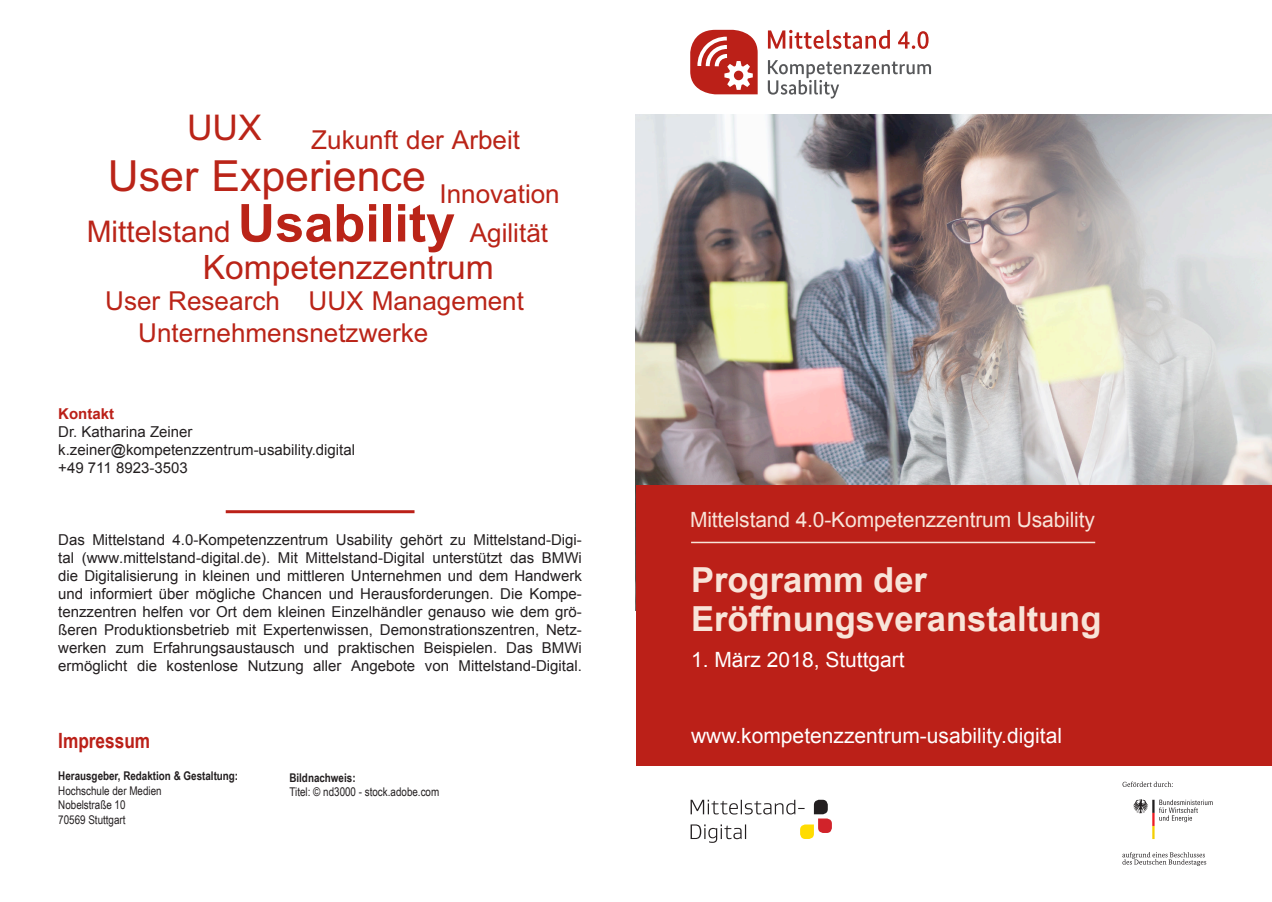
<style>
.page{position:relative;width:1272px;height:902px;background:#fff}
.page>*{position:absolute;margin:0;border:0;box-sizing:border-box;transform-origin:0 0}
.t1{font:700 52.2px "Arial";color:#ba2418}
.t2{font:42.9px "Arial";color:#ba2418}
.t3{font:35.4px "Arial";color:#ba2418}
.t4{font:700 34.5px/39px "Arial";color:#f8e4d9}
.t5{font:33.6px "Arial";color:#ba2418}
.t6{font:29.85px "Arial";color:#ba2418}
.t7{font:26.1px/31.7px "Arial";color:#ba2418}
.t8{font:21px "Arial";color:#fff}
.t9{font:21px "Arial";letter-spacing:-.005em;color:#f8e4d9}
.t10{font:700 21px "Arial Narrow";color:#bb2018}
.t11{font:15px/18px "Arial";color:#231f20;text-align:justify}
.t12{font:700 15px "Arial";color:#bb2018}
.t13{font:12px/14.4px "Arial Narrow";color:#231f20}
.t14{font:700 12px "Arial Narrow";color:#231f20}
</style>
<div class="page">
<img style="left:636px;top:115px;width:635px;height:370px">
<div style="left:636px;top:485px;width:635px;height:280px;background:#bb2018"></div>
<svg style="left:1133px;top:799px;width:79px;height:40px"></svg>
<svg style="left:1122px;top:781px;width:50px;height:6px"></svg>
<svg style="left:1122px;top:852px;width:84px;height:13px"></svg>
<svg style="left:690px;top:799px;width:141px;height:43px"></svg>
<svg style="left:768px;top:30px;width:160px;height:19px"></svg>
<svg style="left:767px;top:60px;width:164px;height:38px"></svg>
<svg style="left:690px;top:30px;width:67px;height:64px"></svg>
<hr style="left:691px;top:541px;width:404px;height:2px;background:#f8e4d9">
<hr style="left:226px;top:510px;width:188px;height:3px;background:#bb2018">
<h3 class="t3" style="left:187px;top:105px;width:76px">UUX</h3>
<h3 class="t7" style="left:311px;top:124px;width:210px">Zukunft der Arbeit</h3>
<h2 class="t2" style="left:108px;top:147px;width:319px">User Experience</h2>
<h3 class="t7" style="left:439px;top:179px;width:122px">Innovation</h3>
<h1 class="t1" style="left:238px;top:189px;width:219px">Usability</h1>
<h3 class="t6" style="left:87px;top:212px;width:146px">Mittelstand</h3>
<h3 class="t7" style="left:470px;top:217px;width:80px">Agilität</h3>
<h3 class="t5" style="left:203px;top:245px;width:292px">Kompetenzzentrum</h3>
<h3 class="t7" style="left:138px;top:286px;width:291px;text-indent:-33px">User Research<br>Unternehmensnetzwerke</h3>
<h3 class="t7" style="left:308px;top:286px;width:217px">UUX Management</h3>
<p class="t12" style="left:58px;top:403px;width:57px">Kontakt</p>
<p class="t11" style="left:58px;top:422px;width:298px;text-align:left">Dr. Katharina Zeiner k.zeiner@kompetenzzentrum-usability.digital +49 711 8923-3503</p>
<p class="t11" style="left:58px;top:530px;width:525px">Das Mittelstand 4.0-Kompetenzzentrum Usability gehört zu Mittelstand-Digi&shy;tal (www.mittelstand-digital.de). Mit Mittelstand-Digital unterstützt das BMWi die Digitalisierung in kleinen und mittleren Unternehmen und dem Handwerk und informiert über mögliche Chancen und Herausforderungen. Die Kompe&shy;tenzzentren helfen vor Ort dem kleinen Einzelhändler genauso wie dem grö&shy;ßeren Produktionsbetrieb mit Expertenwissen, Demonstrationszentren, Netz&shy;werken zum Erfahrungsaustausch und praktischen Beispielen. Das BMWi ermöglicht die kostenlose Nutzung aller Angebote von Mittelstand-Digital.</p>
<h3 class="t10" style="left:58px;top:724px;width:93px">Impressum</h3>
<p class="t14" style="left:58px;top:767px;width:181px">Herausgeber, Redaktion &amp; Gestaltung:</p>
<p class="t13" style="left:58px;top:782px;width:105px">Hochschule der Medien<br>Nobelstraße 10<br>70569 Stuttgart</p>
<p class="t14" style="left:289px;top:768px;width:68px">Bildnachweis:</p>
<p class="t13" style="left:289px;top:784px;width:151px">Titel: © nd3000 - stock.adobe.com</p>
<h3 class="t9" style="left:690px;top:505px;width:406px">Mittelstand 4.0-Kompetenzzentrum Usability</h3>
<h3 class="t4" style="left:691px;top:561px;width:412px">Programm der<br>Eröffnungsveranstaltung</h3>
<h3 class="t8" style="left:691px;top:646px;width:215px">1. März 2018, Stuttgart</h3>
<h3 class="t8" style="left:691px;top:721px;width:372px">www.kompetenzzentrum-usability.digital</h3>
</div>
